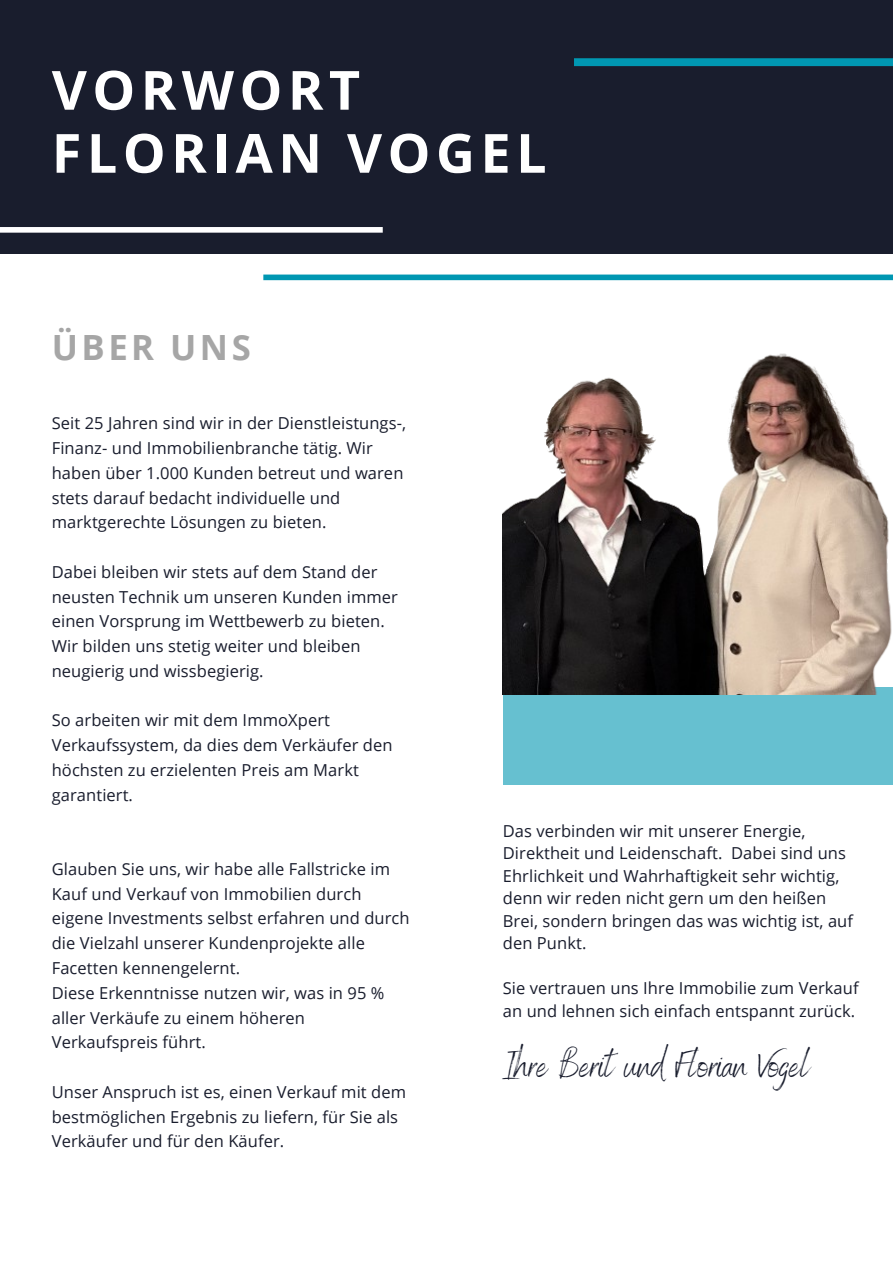
<style>
.page{position:relative;width:893px;height:1264px;background:#fff}
.page>*{position:absolute;margin:0;border:0;box-sizing:border-box;transform-origin:0 0}
.t1{font:700 54px/63px "Open Sans";letter-spacing:.1em;color:#fff}
.t2{font:37.5px "Benedict";letter-spacing:.005em;color:#191d2d}
.t3{font:700 34.8px "Open Sans";letter-spacing:.1em;color:#a6a6a6}
.t4{font:16.5px/24.8px "Open Sans";letter-spacing:.005em;color:#191d2d}
</style>
<div class="page">
<div style="left:0;top:0;width:892px;height:253px;background:#191d2d"></div>
<div style="left:0;top:227px;width:383px;height:6px;background:#fff"></div>
<div style="left:574px;top:58px;width:318px;height:8px;background:#0097b2"></div>
<div style="left:263px;top:274px;width:629px;height:6px;background:#0097b2"></div>
<div style="left:503px;top:687px;width:389px;height:97px;background:#66c0d0"></div>
<img style="left:503px;top:280px;width:389px;height:415px">
<h1 class="t1" style="left:52px;top:57px;width:496px">VORWORT<br>FLORIAN VOGEL</h1>
<p class="t3" style="left:52px;top:322px;width:200px">ÜBER UNS</p>
<p class="t4" style="left:52px;top:410px;width:356px">Seit 25 Jahren sind wir in der Dienstleistungs-, Finanz- und Immobilienbranche tätig. Wir haben über 1.000 Kunden betreut und waren stets darauf bedacht individuelle und marktgerechte Lösungen zu bieten.</p>
<h2 class="t4" style="left:52px;top:559px;width:347px">Dabei bleiben wir stets auf dem Stand der neusten Technik um unseren Kunden immer einen Vorsprung im Wettbewerb zu bieten.</h2>
<p class="t4" style="left:52px;top:633px;width:310px">Wir bilden uns stetig weiter und bleiben neugierig und wissbegierig.</p>
<p class="t4" style="left:52px;top:707px;width:342px">So arbeiten wir mit dem ImmoXpert<br>Verkaufssystem, da dies dem Verkäufer den höchsten zu erzielenten Preis am Markt garantiert.</p>
<p class="t4" style="left:52px;top:856px;width:359px">Glauben Sie uns, wir habe alle Fallstricke im Kauf und Verkauf von Immobilien durch eigene Investments selbst erfahren und durch die Vielzahl unserer Kundenprojekte alle Facetten kennengelernt.</p>
<p class="t4" style="left:52px;top:979px;width:334px">Diese Erkenntnisse nutzen wir, was in 95 % aller Verkäufe zu einem höheren<br>Verkaufspreis führt.</p>
<p class="t4" style="left:52px;top:1078px;width:356px">Unser Anspruch ist es, einen Verkauf mit dem bestmöglichen Ergebnis zu liefern, für Sie als<br>Verkäufer und für den Käufer.</p>
<p class="t4" style="left:503px;top:819px;width:352px;line-height:22.5px">Das verbinden wir mit unserer Energie, Direktheit und Leidenschaft. Dabei sind uns Ehrlichkeit und Wahrhaftigkeit sehr wichtig, denn wir reden nicht gern um den heißen Brei, sondern bringen das was wichtig ist, auf den Punkt.</p>
<p class="t4" style="left:503px;top:976px;width:357px;line-height:22.5px">Sie vertrauen uns Ihre Immobilie zum Verkauf an und lehnen sich einfach entspannt zurück.</p>
<p class="t2" style="left:503px;top:1041px;width:308px">Ihre Berit und Florian Vogel</p>
</div>
